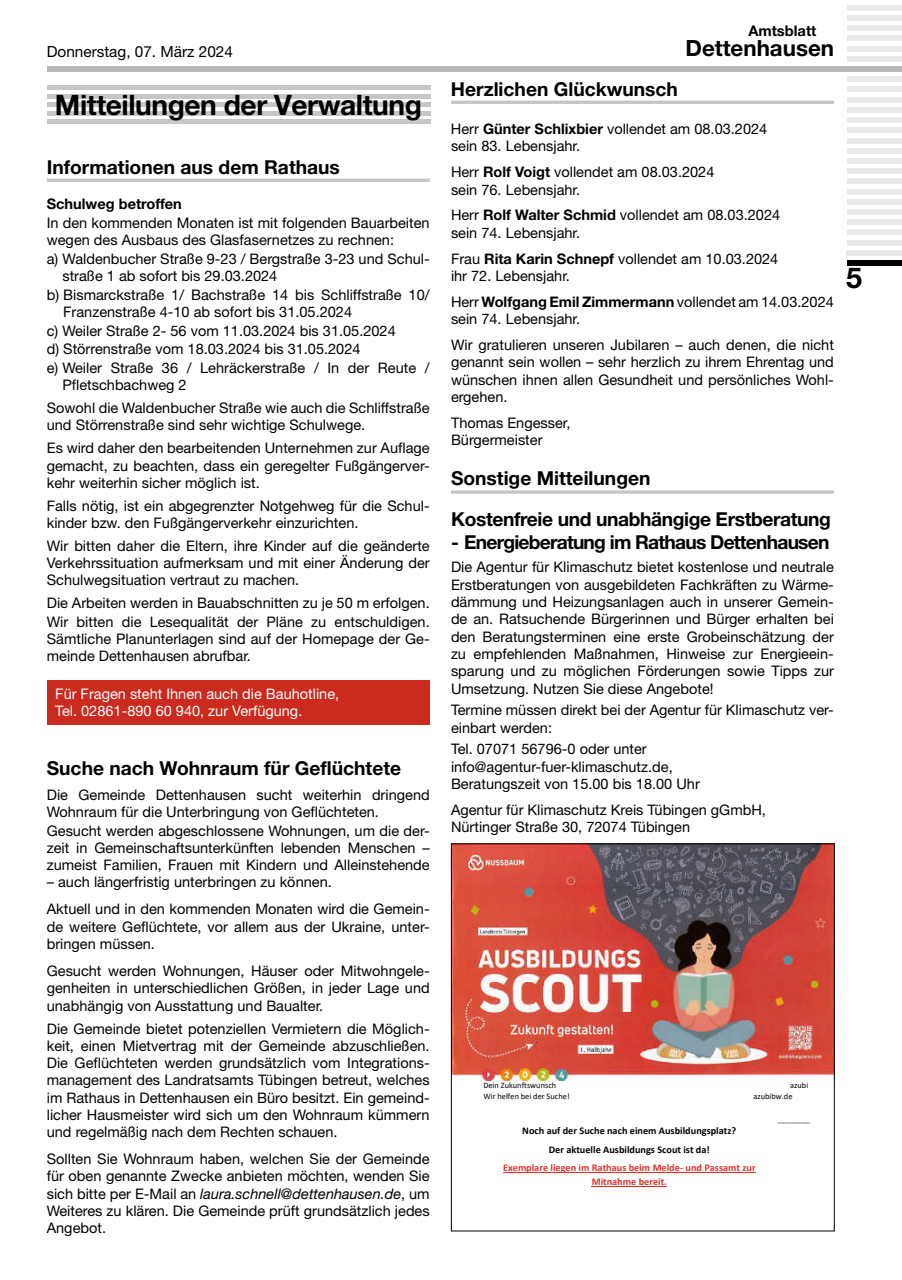
<style>
.page{position:relative;width:902px;height:1280px;background:#fff}
.page>*{position:absolute;margin:0;border:0;box-sizing:border-box;transform-origin:0 0}
.t1{font:700 28.8px "Helvetica Neue LT Pro";color:#000}
.t2{font:700 28.2px "Helvetica Neue";letter-spacing:-.015em;color:#000}
.t3{font:700 22.35px "Helvetica Neue LT Pro";color:#000}
.t4{font:700 19.2px "Helvetica Neue LT Pro";color:#000}
.t5{font:700 19.2px/40.2px "Helvetica Neue LT Pro";letter-spacing:-.02em;color:#000}
.t6{font:700 19.2px "Helvetica Neue LT Pro";letter-spacing:-.04em;color:#000}
.t7{font:15.3px "Helvetica Neue LT Pro";color:#000}
.t8{font:700 14.7px "Helvetica Neue LT Pro";color:#000}
.t9{font:14.55px/17.2px "Helvetica Neue LT Pro";color:#000}
.t10{font:14.55px/17.2px "Helvetica Neue LT Pro";color:#fff}
.t11{font:700 14.55px "Helvetica Neue LT Pro";color:#000}
.t12{font:700 10.2px/18.6px "Calibri";color:#030303;text-align:center}
.t13{font:700 10.2px/13.5px "Calibri";color:#e52f26;text-align:center}
.t14{font:8.4px "Calibri";color:#030303}
.s1{font-weight:700}
.s2{font-style:italic}
</style>
<div class="page">
<div style="left:846px;top:5px;width:55px;height:5px;background:#e8e9e9"></div>
<div style="left:846px;top:16px;width:55px;height:5px;background:#e8e9e9"></div>
<div style="left:846px;top:26px;width:55px;height:5px;background:#e8e9e9"></div>
<div style="left:846px;top:36px;width:55px;height:5px;background:#e8e9e9"></div>
<div style="left:846px;top:46px;width:55px;height:5px;background:#e8e9e9"></div>
<div style="left:846px;top:56px;width:55px;height:5px;background:#e8e9e9"></div>
<div style="left:47px;top:67px;width:854px;height:5px;background:#bababb"></div>
<div style="left:846px;top:77px;width:55px;height:5px;background:#e8e9e9"></div>
<div style="left:846px;top:87px;width:55px;height:5px;background:#e8e9e9"></div>
<div style="left:846px;top:97px;width:55px;height:5px;background:#e8e9e9"></div>
<div style="left:846px;top:107px;width:55px;height:5px;background:#e8e9e9"></div>
<div style="left:846px;top:118px;width:55px;height:5px;background:#e8e9e9"></div>
<div style="left:846px;top:128px;width:55px;height:5px;background:#e8e9e9"></div>
<div style="left:846px;top:138px;width:55px;height:5px;background:#e8e9e9"></div>
<div style="left:846px;top:148px;width:55px;height:5px;background:#e8e9e9"></div>
<div style="left:846px;top:158px;width:55px;height:6px;background:#e8e9e9"></div>
<div style="left:846px;top:169px;width:55px;height:5px;background:#e8e9e9"></div>
<div style="left:846px;top:179px;width:55px;height:5px;background:#e8e9e9"></div>
<div style="left:846px;top:189px;width:55px;height:5px;background:#e8e9e9"></div>
<div style="left:846px;top:199px;width:55px;height:5px;background:#e8e9e9"></div>
<div style="left:846px;top:210px;width:55px;height:5px;background:#e8e9e9"></div>
<div style="left:846px;top:220px;width:55px;height:5px;background:#e8e9e9"></div>
<div style="left:846px;top:230px;width:55px;height:5px;background:#e8e9e9"></div>
<div style="left:846px;top:240px;width:55px;height:5px;background:#e8e9e9"></div>
<div style="left:846px;top:250px;width:55px;height:5px;background:#e8e9e9"></div>
<div style="left:846px;top:261px;width:55px;height:5px;background:#000"></div>
<hr style="left:47px;top:179px;width:382px;height:3px;background:#c4c5c5">
<hr style="left:47px;top:86px;width:383px;height:4px;background:#c6c7c7">
<div style="left:47px;top:94px;width:383px;height:5px;background:#c6c7c7"></div>
<div style="left:47px;top:102px;width:383px;height:5px;background:#c6c7c7"></div>
<div style="left:47px;top:111px;width:383px;height:5px;background:#c6c7c7"></div>
<div style="left:47px;top:119px;width:383px;height:5px;background:#c6c7c7"></div>
<div style="left:47px;top:680px;width:382px;height:44px;background:#cb2a1e"></div>
<hr style="left:451px;top:101px;width:382px;height:3px;background:#c4c5c5">
<svg style="left:451px;top:490px;width:382px;height:4px;background:#cdcece"></svg>
<img style="left:777px;top:1123px;width:33px;height:1px">
<hr style="left:503px;top:1172px;width:252px;height:1px;background:#e52f26">
<hr style="left:591px;top:1186px;width:76px;height:1px;background:#e52f26">
<img style="left:453px;top:845px;width:379px;height:235px">
<div style="left:451px;top:843px;width:383px;height:388px;border:1px solid #000"></div>
<p class="t8" style="left:748px;top:21px;width:69px">Amtsblatt</p>
<p class="t7" style="left:47px;top:42px;width:187px">Donnerstag, 07. März 2024</p>
<h3 class="t3" style="left:685px;top:34px;width:150px">Dettenhausen</h3>
<h2 class="t2" style="left:55px;top:87px;width:368px">Mitteilungen der Verwaltung</h2>
<h3 class="t4" style="left:47px;top:155px;width:294px">Informationen aus dem Rathaus</h3>
<p class="t11" style="left:47px;top:195px;width:136px">Schulweg betroffen</p>
<p class="t9" style="left:47px;top:214px;width:384px">In den kommenden Monaten ist mit folgenden Bauarbeiten wegen des Ausbaus des Glasfasernetzes zu rechnen:</p>
<p class="t9" style="left:62px;top:250px;width:369px;text-indent:-16px">a) Waldenbucher Straße 9-23 / Bergstraße 3-23 und Schul&shy;straße 1 ab sofort bis 29.03.2024</p>
<p class="t9" style="left:63px;top:286px;width:368px;text-indent:-16px">b) Bismarckstraße 1/ Bachstraße 14 bis Schliffstraße 10/<br>Franzenstraße 4-10 ab sofort bis 31.05.2024</p>
<p class="t9" style="left:47px;top:321px;width:384px;line-height:18.6px">c) Weiler Straße 2- 56 vom 11.03.2024 bis 31.05.2024<br>d) Störrenstraße vom 18.03.2024 bis 31.05.2024<br>e) Weiler Straße 36 / Lehräckerstraße / In der Reute /</p>
<p class="t9" style="left:47px;top:373px;width:384px;line-height:23px;text-indent:16px">Pfletschbachweg 2<br>Sowohl die Waldenbucher Straße wie auch die Schliffstraße</p>
<p class="t9" style="left:47px;top:413px;width:384px;line-height:23px">und Störrenstraße sind sehr wichtige Schulwege.<br>Es wird daher den bearbeitenden Unternehmen zur Auflage</p>
<p class="t9" style="left:47px;top:456px;width:384px">gemacht, zu beachten, dass ein geregelter Fußgängerver&shy;kehr weiterhin sicher möglich ist.</p>
<p class="t9" style="left:47px;top:496px;width:384px">Falls nötig, ist ein abgegrenzter Notgehweg für die Schul&shy;kinder bzw. den Fußgängerverkehr einzurichten.</p>
<p class="t9" style="left:47px;top:537px;width:384px;text-align:justify">Wir bitten daher die Eltern, ihre Kinder auf die geänderte Verkehrssituation aufmerksam und mit einer Änderung der Schulwegsituation vertraut zu machen.</p>
<p class="t9" style="left:47px;top:593px;width:384px;line-height:18.6px">Die Arbeiten werden in Bauabschnitten zu je 50 m erfolgen.<br>Wir bitten die Lesequalität der Pläne zu entschuldigen.</p>
<p class="t9" style="left:47px;top:630px;width:384px">Sämtliche Planunterlagen sind auf der Homepage der Ge&shy;meinde Dettenhausen abrufbar.</p>
<p class="t10" style="left:55px;top:685px;width:285px">Für Fragen steht Ihnen auch die Bauhotline,<br>Tel. 02861-890 60 940, zur Verfügung.</p>
<h3 class="t4" style="left:451px;top:77px;width:228px">Herzlichen Glückwunsch</h3>
<p class="t9" style="left:451px;top:120px;width:318px">Herr <span class="s1">Günter Schlixbier</span> vollendet am 08.03.2024 sein 83. Lebensjahr.</p>
<p class="t9" style="left:451px;top:163px;width:265px">Herr <span class="s1">Rolf Voigt</span> vollendet am 08.03.2024 sein 76. Lebensjahr.</p>
<p class="t9" style="left:451px;top:206px;width:331px">Herr <span class="s1">Rolf Walter Schmid</span> vollendet am 08.03.2024 sein 74. Lebensjahr.</p>
<p class="t9" style="left:451px;top:249px;width:329px">Frau <span class="s1">Rita Karin Schnepf</span> vollendet am 10.03.2024 ihr 72. Lebensjahr.</p>
<p class="t9" style="left:451px;top:293px;width:384px">Herr <span class="s1">Wolfgang Emil Zimmermann</span> vollendet am 14.03.2024 sein 74. Lebensjahr.</p>
<p class="t9" style="left:451px;top:336px;width:384px;text-align:justify">Wir gratulieren unseren Jubilaren – auch denen, die nicht genannt sein wollen – sehr herzlich zu ihrem Ehrentag und wünschen ihnen allen Gesundheit und persönliches Wohl&shy;ergehen.</p>
<p class="t9" style="left:451px;top:414px;width:121px">Thomas Engesser,<br>Bürgermeister</p>
<h3 class="t5" style="left:451px;top:458px;width:381px">Sonstige Mitteilungen<br>Kostenfreie und unabhängige Erstberatung</h3>
<h3 class="t6" style="left:451px;top:530px;width:380px">- Energieberatung im Rathaus Dettenhausen</h3>
<p class="t9" style="left:451px;top:558px;width:384px;text-align:justify">Die Agentur für Klimaschutz bietet kostenlose und neutrale Erstberatungen von ausgebildeten Fachkräften zu Wärme&shy;dämmung und Heizungsanlagen auch in unserer Gemein&shy;de an. Ratsuchende Bürgerinnen und Bürger erhalten bei den Beratungsterminen eine erste Grobeinschätzung der zu empfehlenden Maßnahmen, Hinweise zur Energieein&shy;sparung und zu möglichen Förderungen sowie Tipps zur Umsetzung. Nutzen Sie diese Angebote!</p>
<p class="t9" style="left:451px;top:701px;width:384px">Termine müssen direkt bei der Agentur für Klimaschutz ver&shy;einbart werden:</p>
<p class="t9" style="left:451px;top:740px;width:250px">Tel. 07071 56796-0 oder unter info@agentur-fuer-klimaschutz.de,<br>Beratungszeit von 15.00 bis 18.00 Uhr</p>
<p class="t9" style="left:451px;top:801px;width:316px">Agentur für Klimaschutz Kreis Tübingen gGmbH,<br>Nürtinger Straße 30, 72074 Tübingen</p>
<h3 class="t4" style="left:47px;top:756px;width:356px">Suche nach Wohnraum für Geflüchtete</h3>
<p class="t9" style="left:47px;top:785px;width:384px">Die Gemeinde Dettenhausen sucht weiterhin dringend<br>Wohnraum für die Unterbringung von Geflüchteten.</p>
<p class="t9" style="left:47px;top:821px;width:384px;text-align:justify">Gesucht werden abgeschlossene Wohnungen, um die der&shy;zeit in Gemeinschaftsunterkünften lebenden Menschen – zumeist Familien, Frauen mit Kindern und Alleinstehende</p>
<p class="t9" style="left:47px;top:868px;width:384px;line-height:27.2px">– auch längerfristig unterbringen zu können.<br>Aktuell und in den kommenden Monaten wird die Gemein-</p>
<p class="t9" style="left:47px;top:917px;width:384px">de weitere Geflüchtete, vor allem aus der Ukraine, unter&shy;bringen müssen.</p>
<p class="t9" style="left:47px;top:962px;width:384px;text-align:justify">Gesucht werden Wohnungen, Häuser oder Mitwohngele&shy;genheiten in unterschiedlichen Größen, in jeder Lage und unabhängig von Ausstattung und Baualter.</p>
<p class="t9" style="left:47px;top:1019px;width:384px;text-align:justify">Die Gemeinde bietet potenziellen Vermietern die Möglich&shy;keit, einen Mietvertrag mit der Gemeinde abzuschließen.<br>Die Geflüchteten werden grundsätzlich vom Integrations&shy;management des Landratsamts Tübingen betreut, welches im Rathaus in Dettenhausen ein Büro besitzt. Ein gemeind&shy;licher Hausmeister wird sich um den Wohnraum kümmern und regelmäßig nach dem Rechten schauen.</p>
<p class="t9" style="left:47px;top:1150px;width:384px;text-align:justify">Sollten Sie Wohnraum haben, welchen Sie der Gemeinde für oben genannte Zwecke anbieten möchten, wenden Sie sich bitte per E-Mail an <span class="s2">laura.schnell@dettenhausen.de</span>, um Weiteres zu klären. Die Gemeinde prüft grundsätzlich jedes Angebot.</p>
<p class="t14" style="left:483px;top:1079px;width:74px">Dein Zukunftswunsch</p>
<p class="t14" style="left:790px;top:1079px;width:20px">azubi</p>
<p class="t14" style="left:483px;top:1090px;width:88px">Wir helfen bei der Suche!</p>
<p class="t14" style="left:753px;top:1090px;width:40px">azubibw.de</p>
<p class="t12" style="left:522px;top:1121px;width:215px">Noch auf der Suche nach einem Ausbildungsplatz?<br>Der aktuelle Ausbildungs Scout ist da!</p>
<p class="t13" style="left:503px;top:1161px;width:254px">Exemplare liegen im Rathaus beim Melde- und Passamt zur<br>Mitnahme bereit.</p>
<h1 class="t1" style="left:846px;top:260px;width:17px">5</h1>
</div>
